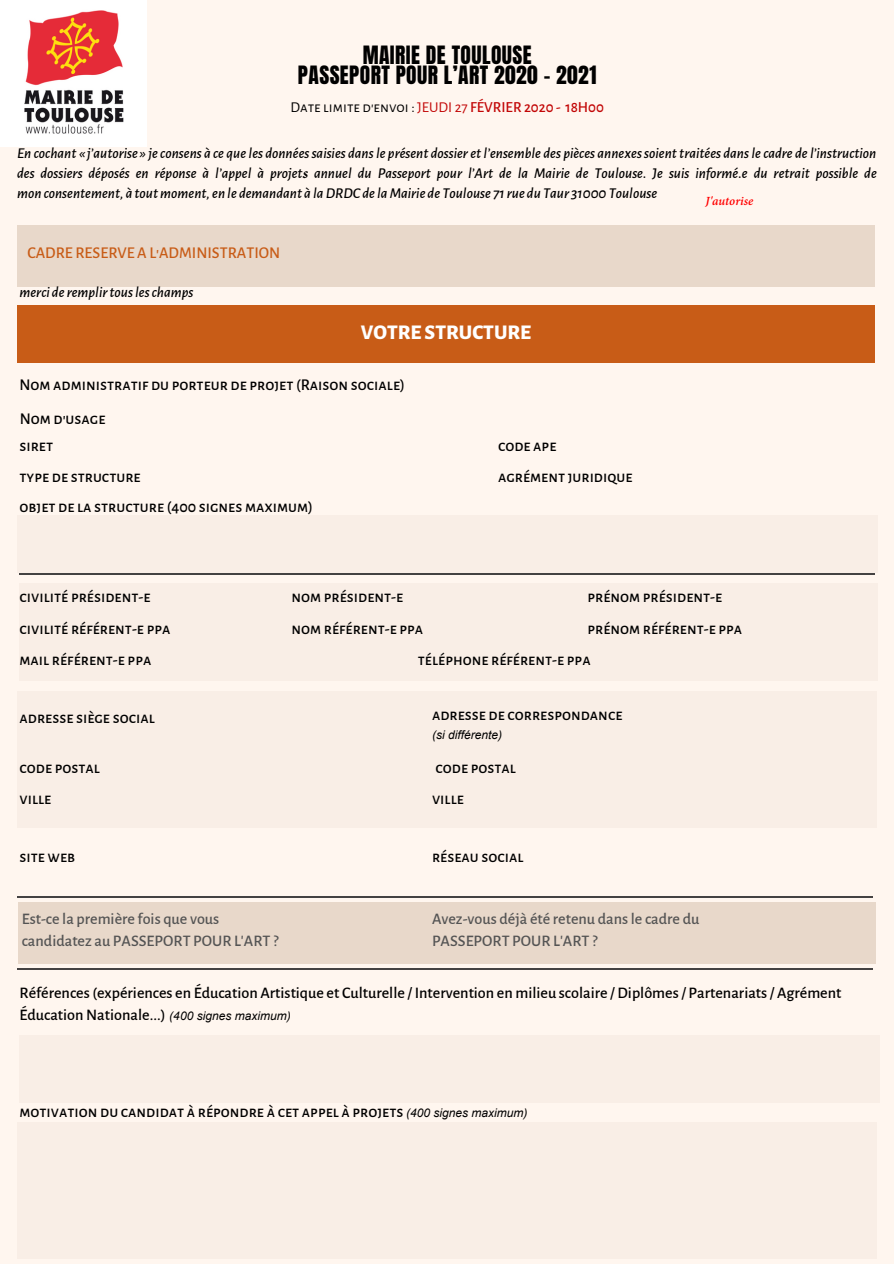
<style>
.page{position:relative;width:894px;height:1264px;background:#fff}
.page>*{position:absolute;margin:0;border:0;box-sizing:border-box;transform-origin:0 0}
.t1{font:21.45px/20.2px "Anton";letter-spacing:.02em;color:#000;text-align:center}
.t2{font:800 21px "Alegreya Sans SC";color:#fff}
.t3{font:500 16.05px/30.6px "Alegreya Sans SC";color:#000}
.t4{font:500 16.05px/21.8px "Alegreya Sans";color:#000}
.t5{font:500 16.05px/21.8px "Alegreya Sans";color:#545454}
.t6{font:500 16.05px "Alegreya Sans SC";color:#c85c17}
.t7{font:italic 500 15px/20.2px "Alegreya Sans";color:#000;text-align:justify}
.t8{font:15px "Alegreya Sans SC";color:#000}
.t9{font:italic 700 13.5px "Adobe Devanagari";color:#f00}
.t10{font:italic 12px "Arial";color:#000}
.s1{color:#c20606}
.s2{font-weight:500;color:#c20606}
.s3{font-family:"Minion Pro";font-weight:700}
.s4{font-family:"Arial";font-weight:400;font-style:italic;font-size:12px}
</style>
<div class="page">
<div style="left:0;top:0;width:893px;height:1263px;background:#fff6ef"></div>
<img style="left:0;top:0;width:146px;height:146px">
<div style="left:17px;top:305px;width:857px;height:57px;background:#c85c17"></div>
<div style="left:17px;top:225px;width:857px;height:62px;background:#e8d8ca"></div>
<div style="left:17px;top:515px;width:860px;height:57px;background:#f9eee6"></div>
<div style="left:20px;top:583px;width:857px;height:98px;background:#f9eee6"></div>
<div style="left:17px;top:692px;width:859px;height:136px;background:#f9eee6"></div>
<div style="left:18px;top:902px;width:858px;height:61px;background:#e8d8ca"></div>
<hr style="left:19px;top:573px;width:855px;height:1px;background:#444242">
<hr style="left:17px;top:896px;width:855px;height:2px;background:#444242">
<hr style="left:17px;top:968px;width:855px;height:1px;background:#444242">
<div style="left:17px;top:1121px;width:859px;height:137px;background:#f9eee6"></div>
<div style="left:20px;top:1035px;width:859px;height:67px;background:#f9eee6"></div>
<h1 class="t1" style="left:298px;top:45px;width:300px">MAIRIE DE TOULOUSE<br>PASSEPORT POUR L’ART 2020 - 2021</h1>
<p class="t8" style="left:290px;top:99px;width:315px">Date limite d'envoi : <span class="s1">JEUDI 27</span> <span class="s2">FÉVRIER 2020 - 18H00</span></p>
<p class="t7" style="left:17px;top:143px;width:861px">En cochant « j’autorise » je consens à ce que les données saisies dans le présent dossier et l’ensemble des pièces annexes soient traitées dans le cadre de l’instruction des dossiers déposés en réponse à l’appel à projet<span class="s3">s</span> annuel du Passeport pour l’Art de la Mairie de Toulouse. Je suis informé.e du retrait possible de mon consentement, à tout moment, en le demandant à la DRDC de la Mairie de Toulouse 71 rue du Taur 31000 Toulouse</p>
<p class="t9" style="left:705px;top:193px;width:49px">J'autorise</p>
<p class="t6" style="left:27px;top:243px;width:254px">CADRE RESERVE A L'ADMINISTRATION</p>
<p class="t7" style="left:19px;top:282px;width:175px">merci de remplir tous les champs</p>
<h2 class="t2" style="left:361px;top:320px;width:172px">VOTRE STRUCTURE</h2>
<p class="t3" style="left:19px;top:369px;width:387px">Nom administratif du porteur de projet (Raison sociale)</p>
<p class="t3" style="left:19px;top:405px;width:87px;line-height:27.2px">Nom d'usage siret</p>
<p class="t3" style="left:498px;top:431px;width:60px">code ape</p>
<p class="t3" style="left:19px;top:461px;width:123px">type de structure</p>
<p class="t3" style="left:498px;top:461px;width:136px">agrément juridique</p>
<p class="t3" style="left:19px;top:492px;width:295px">objet de la structure (400 signes maximum)</p>
<p class="t3" style="left:19px;top:582px;width:132px">civilité président-e</p>
<p class="t3" style="left:291px;top:582px;width:113px">nom président-e</p>
<p class="t3" style="left:587px;top:582px;width:136px">prénom président-e</p>
<p class="t3" style="left:19px;top:613px;width:152px">civilité référent-e ppa</p>
<p class="t3" style="left:291px;top:613px;width:133px">nom référent-e ppa</p>
<p class="t3" style="left:587px;top:613px;width:156px">prénom référent-e ppa</p>
<p class="t3" style="left:19px;top:645px;width:133px">mail référent-e ppa</p>
<p class="t3" style="left:417px;top:645px;width:174px">téléphone référent-e ppa</p>
<p class="t3" style="left:19px;top:702px;width:137px">adresse siège social</p>
<p class="t3" style="left:19px;top:753px;width:82px">code postal ville</p>
<p class="t3" style="left:432px;top:700px;width:192px">adresse de correspondance</p>
<p class="t10" style="left:432px;top:726px;width:72px">(si différente)</p>
<p class="t3" style="left:432px;top:753px;width:86px">code postal ville</p>
<p class="t3" style="left:19px;top:842px;width:57px">site web</p>
<p class="t3" style="left:432px;top:842px;width:93px">réseau social</p>
<p class="t5" style="left:22px;top:908px;width:258px">Est-ce la première fois que vous candidatez au PASSEPORT POUR L'ART ?</p>
<p class="t5" style="left:432px;top:908px;width:269px">Avez-vous déjà été retenu dans le cadre du<br>PASSEPORT POUR L'ART ?</p>
<p class="t4" style="left:19px;top:982px;width:823px">Références (expériences en Éducation Artistique et Culturelle / Intervention en milieu scolaire / Diplômes / Partenariats / Agrément<br>Éducation Nationale...) <span class="s4">(400 signes maximum)</span></p>
<p class="t3" style="left:19px;top:1096px;width:509px">motivation du candidat à répondre à cet appel à projets <span class="s4">(400 signes maximum)</span></p>
</div>
